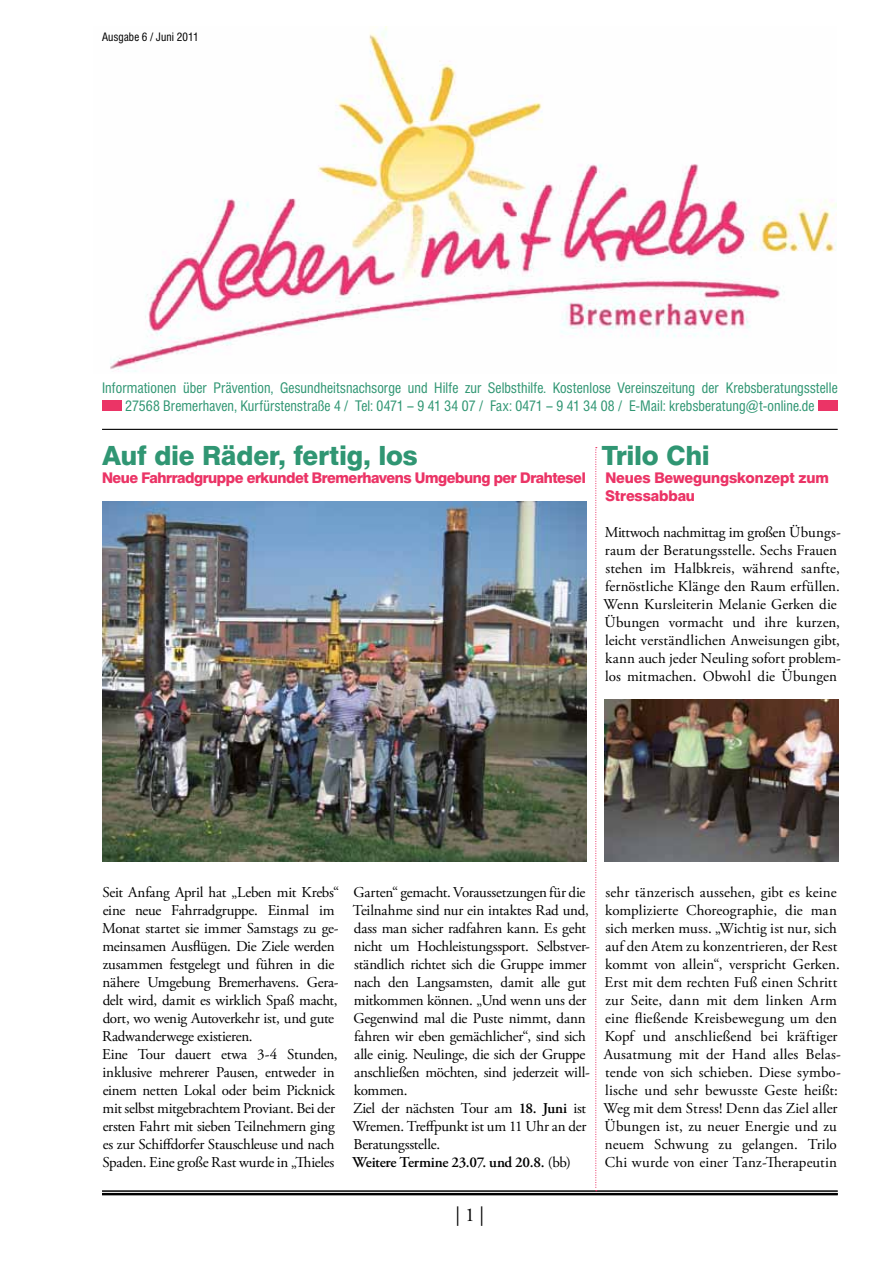
<style>
.page{position:relative;width:893px;height:1263px;background:#fff}
.page>*{position:absolute;margin:0;border:0;box-sizing:border-box;transform-origin:0 0}
.t1{font:600 27px "Helvetica BQ";letter-spacing:.005em;color:#309673}
.t2{font:19.5px "Adobe Garamond Pro";color:#000}
.t3{font:15px/18px "Adobe Garamond Pro";letter-spacing:-.005em;color:#000}
.t4{font:15px/18px "Helvetica Two BQ";letter-spacing:.01em;color:#309673;text-align:center}
.t5{font:600 15px "Helvetica BQ";letter-spacing:-.025em;color:#eb3466}
.t6{font:600 15px/18px "Helvetica BQ";letter-spacing:-.005em;color:#eb3466}
.t7{font:12px "Helvetica Two BQ";letter-spacing:.015em;color:#000}
.s1{font-weight:600}
</style>
<div class="page">
<img style="left:110px;top:27px;width:727px;height:345px">
<div style="left:102px;top:401px;width:19px;height:10px;background:#eb3466"></div>
<div style="left:818px;top:401px;width:20px;height:10px;background:#eb3466"></div>
<hr style="left:102px;top:429px;width:736px;height:1px;background:#000">
<hr style="left:102px;top:1191px;width:736px;height:1px;background:#000">
<hr style="left:102px;top:1193px;width:736px;height:2px;background:#000">
<svg style="left:595px;top:447px;width:2px;height:744px"></svg>
<img style="left:604px;top:699px;width:234px;height:162px">
<img style="left:102px;top:501px;width:485px;height:360px">
<p class="t7" style="left:102px;top:30px;width:98px">Ausgabe 6 / Juni 2011</p>
<p class="t4" style="left:102px;top:379px;width:737px">Informationen über Prävention, Gesundheitsnachsorge und Hilfe zur Selbsthilfe. Kostenlose Vereinszeitung der Krebsberatungsstelle<br>27568 Bremerhaven, Kurfürstenstraße 4 / Tel: 0471 – 9 41 34 07 / Fax: 0471 – 9 41 34 08 / E-Mail: krebsberatung@t-online.de</p>
<h1 class="t1" style="left:102px;top:439px;width:317px">Auf die Räder, fertig, los</h1>
<p class="t5" style="left:102px;top:468px;width:485px">Neue Fahrradgruppe erkundet Bremerhavens Umgebung per Drahtesel</p>
<h1 class="t1" style="left:602px;top:439px;width:109px">Trilo Chi</h1>
<p class="t6" style="left:605px;top:469px;width:225px">Neues Bewegungskonzept zum<br>Stressabbau</p>
<p class="t3" style="left:603px;top:524px;width:239px">Mittwoch nachmittag im großen Übungs&shy;raum der Beratungsstelle. Sechs Frauen stehen im Halbkreis, während sanfte, fernöstliche Klänge den Raum erfüllen.<br>Wenn Kursleiterin Melanie Gerken die Übungen vormacht und ihre kurzen, leicht verständlichen Anweisungen gibt, kann auch jeder Neuling sofort problem&shy;los mitmachen. Obwohl die Übungen</p>
<p class="t3" style="left:102px;top:884px;width:238px">Seit Anfang April hat „Leben mit Krebs“ eine neue Fahrradgruppe. Einmal im Monat startet sie immer Samstags zu ge&shy;meinsamen Ausflügen. Die Ziele werden zusammen festgelegt und führen in die nähere Umgebung Bremerhavens. Gera&shy;delt wird, damit es wirklich Spaß macht, dort, wo wenig Autoverkehr ist, und gute Radwanderwege existieren.<br>Eine Tour dauert etwa 3-4 Stunden, inklusive mehrerer Pausen, entweder in einem netten Lokal oder beim Picknick mit selbst mitgebrachtem Proviant. Bei der ersten Fahrt mit sieben Teilnehmern ging es zur Schiffdorfer Stauschleuse und nach Spaden. Eine große Rast wurde in „Thieles</p>
<p class="t3" style="left:352px;top:884px;width:239px">Garten“ gemacht. Voraussetzungen für die Teilnahme sind nur ein intaktes Rad und, dass man sicher radfahren kann. Es geht nicht um Hochleistungssport. Selbstver&shy;ständlich richtet sich die Gruppe immer nach den Langsamsten, damit alle gut mitkommen können. „Und wenn uns der Gegenwind mal die Puste nimmt, dann fahren wir eben gemächlicher“, sind sich alle einig. Neulinge, die sich der Gruppe anschließen möchten, sind jederzeit will&shy;kommen.<br>Ziel der nächsten Tour am <span class="s1">18. Juni</span> ist Wremen. Treffpunkt ist um 11 Uhr an der Beratungsstelle.<br><span class="s1">Weitere Termine 23.07. und 20.8.</span> (bb)</p>
<p class="t3" style="left:603px;top:884px;width:239px">sehr tänzerisch aussehen, gibt es keine komplizierte Choreographie, die man sich merken muss. „Wichtig ist nur, sich auf den Atem zu konzentrieren, der Rest kommt von allein“, verspricht Gerken.<br>Erst mit dem rechten Fuß einen Schritt zur Seite, dann mit dem linken Arm eine fließende Kreisbewegung um den Kopf und anschließend bei kräftiger Ausatmung mit der Hand alles Belas&shy;tende von sich schieben. Diese symbo&shy;lische und sehr bewusste Geste heißt:<br>Weg mit dem Stress! Denn das Ziel aller Übungen ist, zu neuer Energie und zu neuem Schwung zu gelangen. Trilo Chi wurde von einer Tanz-Therapeutin</p>
<h2 class="t2" style="left:455px;top:1203px;width:30px">| 1 |</h2>
</div>
